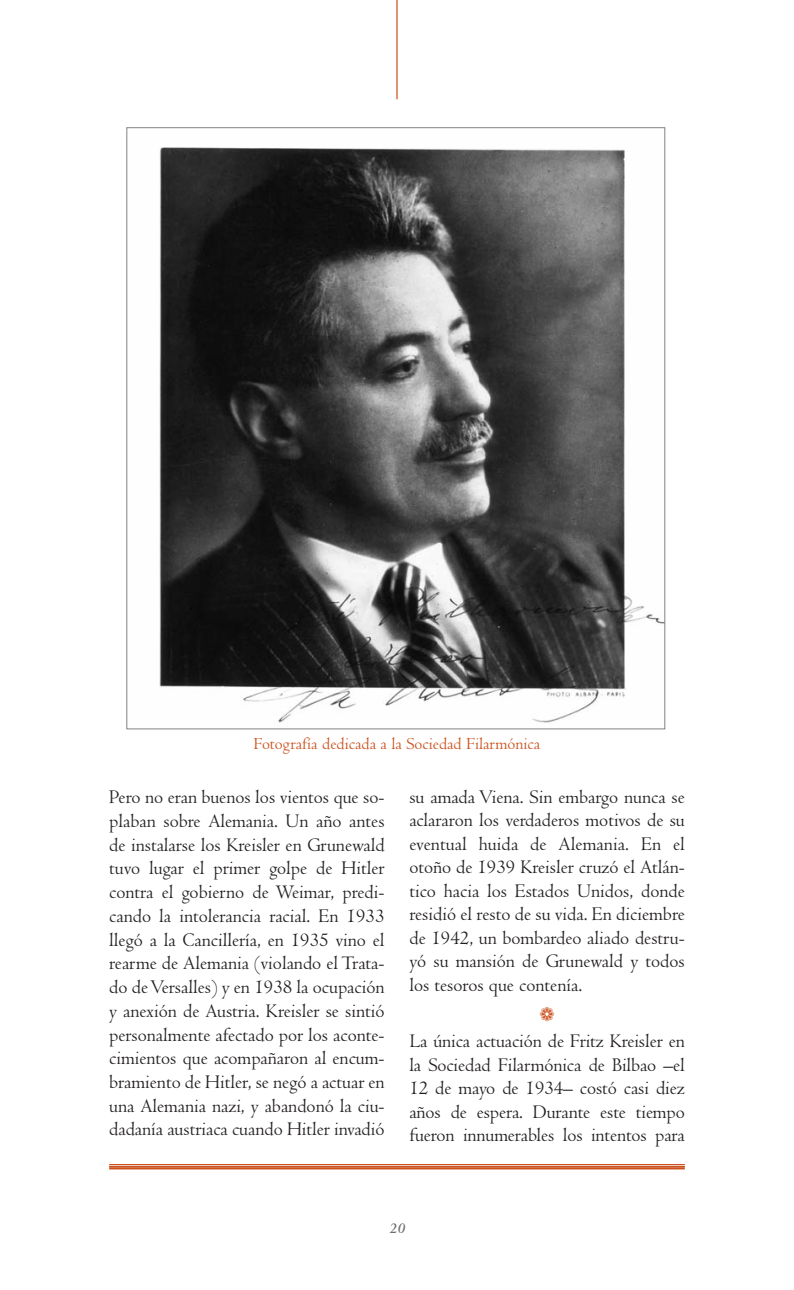
<style>
.page{position:relative;width:794px;height:1290px;background:#fff}
.page>*{position:absolute;margin:0;border:0;box-sizing:border-box;transform-origin:0 0}
.t1{font:19.95px/23.8px "Centaur";color:#231f20;text-align:justify}
.t2{font:17.5px "Centaur";color:#cb521e}
.t3{font:italic 700 15.75px "Centaur";color:#6d6e70}
</style>
<div class="page">
<hr style="left:109px;top:1164px;width:576px;height:1px;background:#cb521e">
<hr style="left:396px;top:0;width:1px;height:99px;background:#cb521e">
<hr style="left:109px;top:1166px;width:576px;height:1px;background:#cb521e">
<hr style="left:109px;top:1167px;width:576px;height:2px;background:#cb521e">
<img style="left:159px;top:147px;width:504px;height:576px">
<p class="t2" style="left:254px;top:737px;width:288px">Fotografía dedicada a la Sociedad Filarmónica</p>
<p class="t1" style="left:109px;top:787px;width:277px">Pero no eran buenos los vientos que so - pla ban sobre Alemania. Un año antes de instalarse los Kreisler en Grunewald tuvo lugar el primer golpe de Hitler con tra el gobierno de Weimar, predi&shy;cando la intolerancia racial. En 1933 lle gó a la Cancillería, en 1935 vino el rear me de Alemania (violando el Tra ta - do de Versalles) y en 1938 la ocupación y anexión de Austria. Kreisler se sintió per sonalmente afectado por los aconte&shy;cimientos que acompañaron al encum&shy;bramiento de Hitler, se negó a actuar en una Alemania nazi, y abandonó la ciu&shy;dadanía austriaca cuando Hitler invadió</p>
<p class="t1" style="left:409px;top:787px;width:277px">su amada Viena. Sin embargo nunca se aclararon los verdaderos motivos de su eventual huida de Alemania. En el otoño de 1939 Kreisler cruzó el Atlán - ti co hacia los Estados Unidos, donde re sidió el resto de su vida. En diciembre de 1942, un bombardeo aliado destru&shy;yó su mansión de Grunewald y todos los tesoros que contenía.</p>
<p class="t1" style="left:409px;top:1032px;width:277px">La única actuación de Fritz Kreisler en la Sociedad Filarmónica de Bilbao –el 12 de mayo de 1934– costó casi diez años de espera. Durante este tiempo fue ron innumerables los intentos para</p>
<p class="t3" style="left:389px;top:1222px;width:17px">20</p>
</div>
